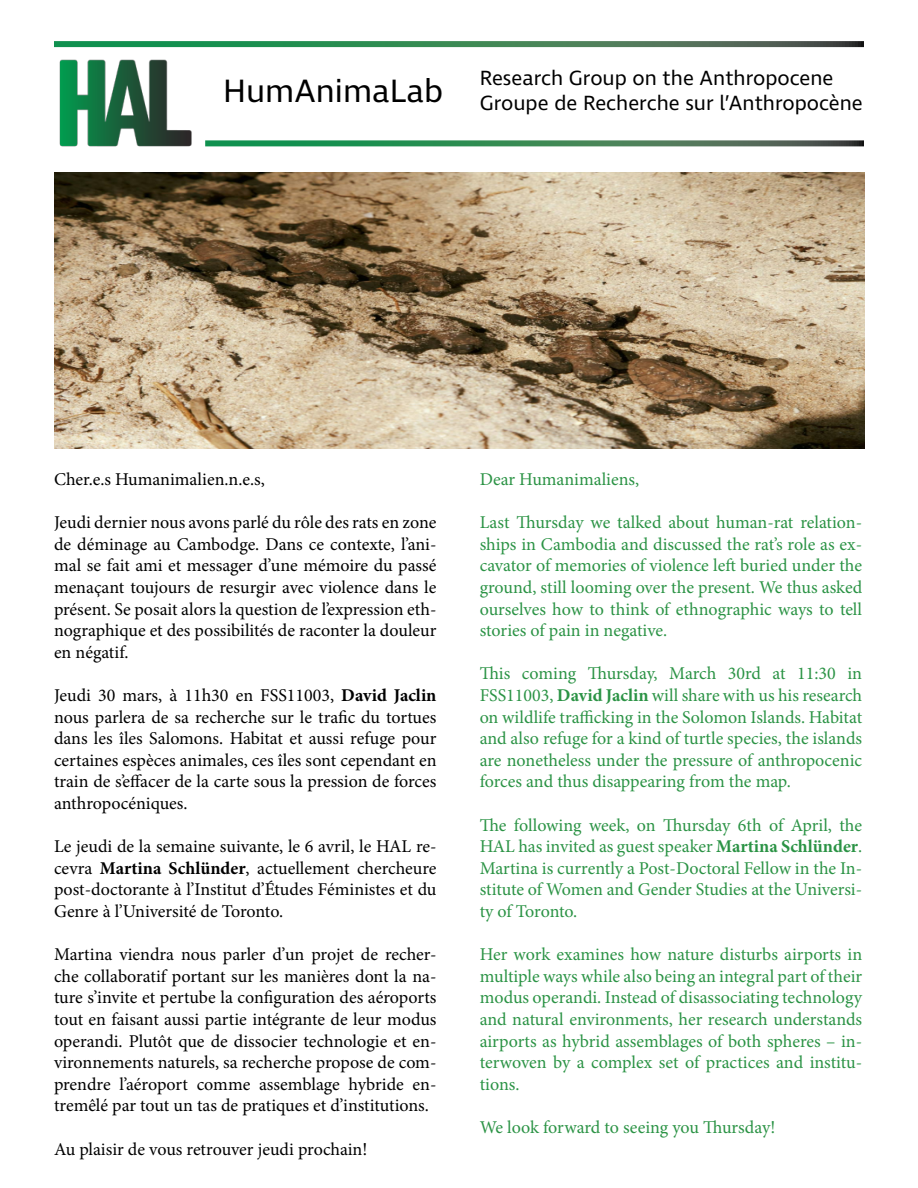
<style>
.page{position:relative;width:918px;height:1188px;background:#fff}
.page>*{position:absolute;margin:0;border:0;box-sizing:border-box;transform-origin:0 0}
.t1{font:33px "Ingra";color:#000}
.t2{font:21px/25.2px "Ingra";color:#000}
.t3{font:18px/21.6px "Minion Pro";color:#000;text-align:justify}
.t4{font:18px/21.6px "Minion Pro";letter-spacing:-.005em;color:#2b9345;text-align:justify}
.s1{font-weight:700}
</style>
<div class="page">
<img style="left:59px;top:59px;width:133px;height:88px">
<svg style="left:54px;top:41px;width:810px;height:6px"></svg>
<svg style="left:205px;top:140px;width:659px;height:6px"></svg>
<img style="left:54px;top:172px;width:810px;height:276px">
<h1 class="t1" style="left:223px;top:71px;width:221px">HumAnimaLab</h1>
<p class="t2" style="left:480px;top:66px;width:385px">Research Group on the Anthropocene<br>Groupe de Recherche sur l’Anthropocène</p>
<p class="t3" style="left:54px;top:469px;width:212px">Cher.e.s Humanimalien.n.e.s,</p>
<p class="t3" style="left:54px;top:512px;width:384px">Jeudi dernier nous avons parlé du rôle des rats en zone de déminage au Cambodge. Dans ce contexte, l’ani&shy;mal se fait ami et messager d’une mémoire du passé menaçant toujours de resurgir avec violence dans le présent. Se posait alors la question de l’expression eth&shy;nographique et des possibilités de raconter la douleur en négatif.</p>
<p class="t3" style="left:54px;top:685px;width:384px">Jeudi 30 mars, à 11h30 en FSS11003, <span class="s1">David Jaclin </span>nous parlera de sa recherche sur le trafic du tortues dans les îles Salomons. Habitat et aussi refuge pour certaines espèces animales, ces îles sont cependant en train de s’effacer de la carte sous la pression de forces anthropocéniques.</p>
<p class="t3" style="left:54px;top:836px;width:384px">Le jeudi de la semaine suivante, le 6 avril, le HAL re&shy;cevra <span class="s1">Martina Schlünder</span>, actuellement chercheure post-doctorante à l’Institut d’Études Féministes et du Genre à l’Université de Toronto.</p>
<p class="t3" style="left:54px;top:944px;width:384px">Martina viendra nous parler d’un projet de recher&shy;che collaboratif portant sur les manières dont la na&shy;ture s’invite et pertube la configuration des aéroports tout en faisant aussi partie intégrante de leur modus operandi. Plutôt que de dissocier technologie et en&shy;vironnements naturels, sa recherche propose de com&shy;prendre l’aéroport comme assemblage hybride en&shy;tremêlé par tout un tas de pratiques et d’institutions.</p>
<p class="t3" style="left:54px;top:1138px;width:315px">Au plaisir de vous retrouver jeudi prochain!</p>
<p class="t4" style="left:480px;top:469px;width:161px">Dear Humanimaliens,</p>
<p class="t4" style="left:480px;top:512px;width:384px">Last Thursday we talked about human-rat relation&shy;ships in Cambodia and discussed the rat’s role as ex&shy;cavator of memories of violence left buried under the ground, still looming over the present. We thus asked ourselves how to think of ethnographic ways to tell stories of pain in negative.</p>
<p class="t4" style="left:480px;top:663px;width:384px">This coming Thursday, March 30rd at 11:30 in FSS11003, <span class="s1">David Jaclin</span> will share with us his research on wildlife trafficking in the Solomon Islands. Habitat and also refuge for a kind of turtle species, the islands are nonetheless under the pressure of anthropocenic forces and thus disappearing from the map.</p>
<p class="t4" style="left:480px;top:814px;width:384px">The following week, on Thursday 6th of April, the HAL has invited as guest speaker <span class="s1">Martina Schlünder</span>.<br>Martina is currently a Post-Doctoral Fellow in the In&shy;stitute of Women and Gender Studies at the Universi&shy;ty of Toronto.</p>
<p class="t4" style="left:480px;top:944px;width:384px">Her work examines how nature disturbs airports in multiple ways while also being an integral part of their modus operandi. Instead of disassociating technology and natural environments, her research understands airports as hybrid assemblages of both spheres – in&shy;terwoven by a complex set of practices and institu&shy;tions.</p>
<p class="t4" style="left:480px;top:1117px;width:297px">We look forward to seeing you Thursday!</p>
</div>
